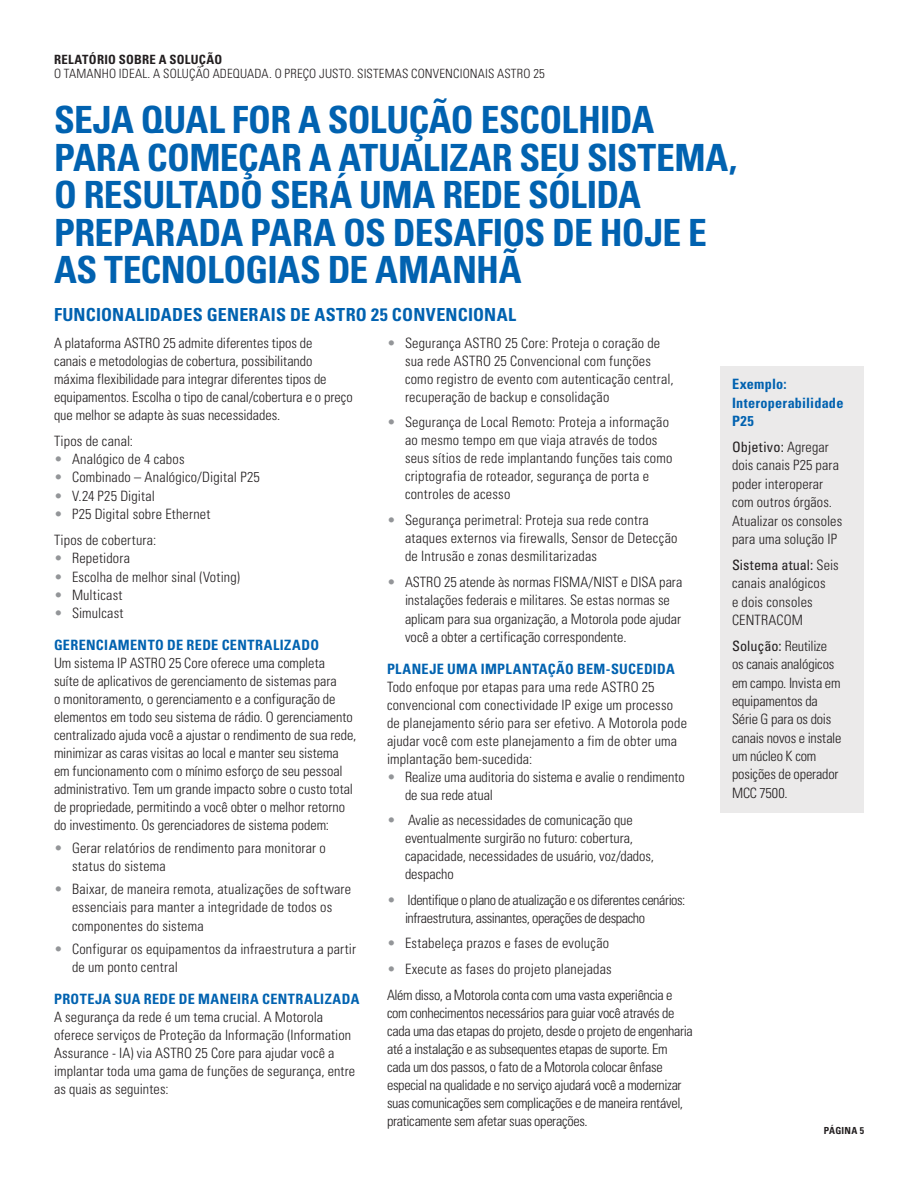
<style>
.page{position:relative;width:918px;height:1188px;background:#fff}
.page>*{position:absolute;margin:0;border:0;box-sizing:border-box;transform-origin:0 0}
.larger_blue_heads{font:700 condensed 37.5px/37.5px "Univers";letter-spacing:-.015em;color:#0162b0}
.blue_heads{font:700 condensed 18px "Univers";letter-spacing:.015em;color:#0162b0}
.body{font:300 condensed 14.25px/18px "Univers";letter-spacing:-.005em;color:#231f20}
.bullet{font:300 condensed 14.25px/18px "Univers";letter-spacing:.01em;color:#231f20}
.smaller_blue_subhead{font:300 condensed 14.25px/18px "Univers";letter-spacing:.015em;color:#231f20}
.bullet-2{font:300 condensed 14.25px/18px "Univers";letter-spacing:-.025em;color:#231f20}
.smaller_blue_subhead-2{font:700 condensed 14.25px "Univers";letter-spacing:.025em;color:#0162b0}
.body-2{font:700 condensed 14.25px/18.3px "Univers";letter-spacing:.015em;color:#0162b0}
.body-3{font:300 condensed 14.25px "Univers";letter-spacing:.02em;color:#231f20}
.body-4{font:300 condensed 14.25px "Univers";letter-spacing:.015em;color:#231f20}
.t1{font:300 condensed 12.75px "Univers";letter-spacing:.01em;color:#231f20}
.t2{font:700 condensed 12.75px "Univers";letter-spacing:.02em;color:#231f20}
.t3{font:700 condensed 9.75px "Univers";letter-spacing:.025em;color:#231f20}
.s1{color:#939598}
.s2{font-weight:700;color:#0162b0}
.s3{font-weight:400}
</style>
<div class="page">
<div style="left:720px;top:366px;width:144px;height:447px;background:#ebeaea"></div>
<p class="t2" style="left:54px;top:52px;width:170px">RELATÓRIO SOBRE A SOLUÇÃO</p>
<p class="t1" style="left:54px;top:66px;width:492px">O TAMANHO IDEAL. A SOLUÇÃO ADEQUADA. O PREÇO JUSTO. SISTEMAS CONVENCIONAIS ASTRO 25</p>
<p class="larger_blue_heads" style="left:54px;top:101px;width:685px">SEJA QUAL FOR A SOLUÇÃO ESCOLHIDA<br>PARA COMEÇAR A ATUALIZAR SEU SISTEMA,<br>O RESULTADO SERÁ UMA REDE SÓLIDA<br>PREPARADA PARA OS DESAFIOS DE HOJE E<br>AS TECNOLOGIAS DE AMANHÃ</p>
<p class="blue_heads" style="left:54px;top:304px;width:464px">FUNCIONALIDADES GENERAIS DE ASTRO 25 CONVENCIONAL</p>
<p class="body" style="left:54px;top:334px;width:300px">A plataforma ASTRO 25 admite diferentes tipos de<br>canais e metodologias de cobertura, possibilitando máxima flexibilidade para integrar diferentes tipos de equipamentos. Escolha o tipo de canal/cobertura e o preço que melhor se adapte às suas necessidades.</p>
<p class="body-4" style="left:54px;top:432px;width:81px">Tipos de canal:</p>
<p class="bullet" style="left:54px;top:450px;width:132px"><span class="s1">•</span> Analógico de 4 cabos</p>
<p class="bullet" style="left:54px;top:468px;width:207px"><span class="s1">•</span> Combinado – Analógico/Digital P25</p>
<p class="bullet" style="left:54px;top:487px;width:103px"><span class="s1">•</span> V.24 P25 Digital</p>
<p class="bullet" style="left:54px;top:505px;width:158px"><span class="s1">•</span> P25 Digital sobre Ethernet</p>
<p class="body-3" style="left:54px;top:531px;width:104px">Tipos de cobertura:</p>
<p class="bullet" style="left:54px;top:549px;width:78px"><span class="s1">•</span> Repetidora</p>
<p class="bullet" style="left:54px;top:568px;width:187px"><span class="s1">•</span> Escolha de melhor sinal (Voting)</p>
<p class="bullet" style="left:54px;top:586px;width:70px"><span class="s1">•</span> Multicast</p>
<p class="bullet" style="left:54px;top:604px;width:71px"><span class="s1">•</span> Simulcast</p>
<p class="smaller_blue_subhead-2" style="left:54px;top:636px;width:267px">GERENCIAMENTO DE REDE CENTRALIZADO</p>
<p class="body" style="left:54px;top:654px;width:304px">Um sistema IP ASTRO 25 Core oferece uma completa<br>suíte de aplicativos de gerenciamento de sistemas para<br>o monitoramento, o gerenciamento e a configuração de elementos em todo seu sistema de rádio. O gerenciamento centralizado ajuda você a ajustar o rendimento de sua rede, minimizar as caras visitas ao local e manter seu sistema em funcionamento com o mínimo esforço de seu pessoal administrativo. Tem um grande impacto sobre o custo total de propriedade, permitindo a você obter o melhor retorno do investimento. Os gerenciadores de sistema podem:</p>
<p class="bullet" style="left:72px;top:838px;width:255px;text-indent:-18px"><span class="s1">•</span> Gerar relatórios de rendimento para monitorar o status do sistema</p>
<p class="bullet" style="left:72px;top:880px;width:281px;text-indent:-18px"><span class="s1">•</span> Baixar, de maneira remota, atualizações de software essenciais para manter a integridade de todos os componentes do sistema</p>
<p class="bullet" style="left:72px;top:939px;width:286px;text-indent:-18px"><span class="s1">•</span> Configurar os equipamentos da infraestrutura a partir de um ponto central</p>
<p class="smaller_blue_subhead-2" style="left:54px;top:990px;width:307px">PROTEJA SUA REDE DE MANEIRA CENTRALIZADA</p>
<p class="body" style="left:54px;top:1007px;width:303px">A segurança da rede é um tema crucial. A Motorola oferece serviços de Proteção da Informação (Information Assurance - IA) via ASTRO 25 Core para ajudar você a implantar toda uma gama de funções de segurança, entre as quais as seguintes:</p>
<p class="bullet" style="left:405px;top:334px;width:270px;text-indent:-18px"><span class="s1">•</span> Segurança ASTRO 25 Core: Proteja o coração de sua rede ASTRO 25 Convencional com funções como registro de evento com autenticação central, recuperação de backup e consolidação</p>
<p class="bullet" style="left:405px;top:413px;width:269px;text-indent:-18px"><span class="s1">•</span> Segurança de Local Remoto: Proteja a informação ao mesmo tempo em que viaja através de todos seus sítios de rede implantando funções tais como criptografia de roteador, segurança de porta e controles de acesso</p>
<p class="bullet" style="left:405px;top:510px;width:274px;text-indent:-18px"><span class="s1">•</span> Segurança perimetral: Proteja sua rede contra ataques externos via firewalls, Sensor de Detecção de Intrusão e zonas desmilitarizadas</p>
<p class="bullet" style="left:405px;top:573px;width:279px;text-indent:-18px"><span class="s1">•</span> ASTRO 25 atende às normas FISMA/NIST e DISA para instalações federais e militares. Se estas normas se aplicam para sua organização, a Motorola pode ajudar você a obter a certificação correspondente.</p>
<p class="smaller_blue_subhead" style="left:387px;top:659px;width:302px"><span class="s2">PLANEJE UMA IMPLANTAÇÃO BEM-SUCEDIDA </span>Todo enfoque por etapas para uma rede ASTRO 25 convencional com conectividade IP exige um processo de planejamento sério para ser efetivo. A Motorola pode ajudar você com este planejamento a fim de obter uma implantação bem-sucedida:</p>
<p class="bullet" style="left:405px;top:767px;width:281px;text-indent:-18px"><span class="s1">•</span> Realize uma auditoria do sistema e avalie o rendimento de sua rede atual</p>
<p class="bullet" style="left:405px;top:811px;width:250px;text-indent:-18px"><span class="s1">•</span> Avalie as necessidades de comunicação que eventualmente surgirão no futuro: cobertura, capacidade, necessidades de usuário, voz/dados, despacho</p>
<p class="bullet-2" style="left:405px;top:890px;width:282px;text-indent:-18px"><span class="s1">•</span> Identifique o plano de atualização e os diferentes cenários: infraestrutura, assinantes, operações de despacho</p>
<p class="bullet" style="left:387px;top:934px;width:224px"><span class="s1">•</span> Estabeleça prazos e fases de evolução</p>
<p class="bullet" style="left:387px;top:960px;width:226px"><span class="s1">•</span> Execute as fases do projeto planejadas</p>
<p class="body" style="left:387px;top:986px;width:307px">Além disso, a Motorola conta com uma vasta experiência e com conhecimentos necessários para guiar você através de cada uma das etapas do projeto, desde o projeto de engenharia até a instalação e as subsequentes etapas de suporte. Em cada um dos passos, o fato de a Motorola colocar ênfase especial na qualidade e no serviço ajudará você a modernizar suas comunicações sem complicações e de maneira rentável, praticamente sem afetar suas operações.</p>
<p class="body-2" style="left:732px;top:375px;width:113px">Exemplo:<br>Interoperabilidade<br>P25</p>
<p class="body" style="left:732px;top:438px;width:112px"><span class="s3">Objetivo:</span> Agregar dois canais P25 para poder interoperar com outros órgãos.<br>Atualizar os consoles para uma solução IP</p>
<p class="body" style="left:732px;top:555px;width:108px"><span class="s3">Sistema atual:</span> Seis canais analógicos<br>e dois consoles<br>CENTRACOM</p>
<p class="body" style="left:732px;top:636px;width:111px"><span class="s3">Solução:</span> Reutilize os canais analógicos em campo. Invista em equipamentos da<br>Série G para os dois canais novos e instale um núcleo K com posições de operador<br>MCC 7500.</p>
<p class="t3" style="left:824px;top:1125px;width:42px">PÁGINA 5</p>
</div>
